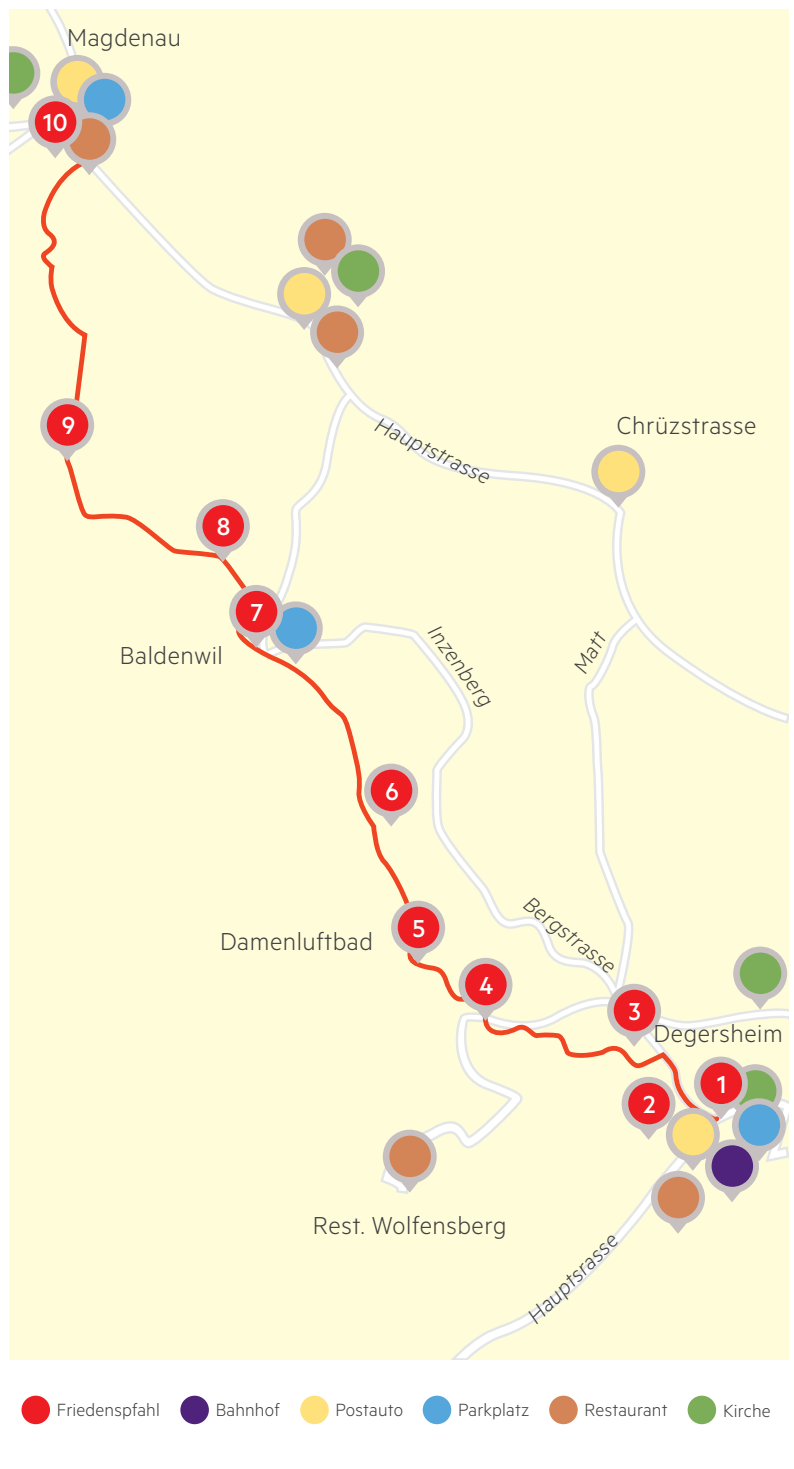
<style>
.page{position:relative;width:794px;height:1469px;background:#fff}
.page>*{position:absolute;margin:0;border:0;box-sizing:border-box;transform-origin:0 0}
.t1{font:300 27.65px "Metric";letter-spacing:.02em;color:#404040}
.t2{font:500 27.65px "Metric";color:#fff}
.t3{font:italic 300 24.15px "Metric";color:#404040}
.t4{font:300 19.95px "Metric";letter-spacing:.01em;color:#404040}
</style>
<div class="page">
<div style="left:180px;top:1395px;width:29px;height:29px;background:#4f237b;border-radius:50%"></div>
<div style="left:22px;top:1395px;width:28px;height:29px;background:#ee1d23;border-radius:50%"></div>
<div style="left:300px;top:1395px;width:29px;height:29px;background:#ffe17b;border-radius:50%"></div>
<div style="left:687px;top:1395px;width:29px;height:29px;background:#7cae5a;border-radius:50%"></div>
<div style="left:423px;top:1395px;width:28px;height:29px;background:#55a6db;border-radius:50%"></div>
<div style="left:549px;top:1395px;width:29px;height:29px;background:#d38558;border-radius:50%"></div>
<div style="left:10px;top:10px;width:778px;height:1349px;background:#fffcda"></div>
<div style="left:32px;top:157px;width:691px;height:971px;background:#fffcda"></div>
<svg style="left:458px;top:957px;width:54px;height:63px;background:#e2d8cb"></svg>
<div style="left:465px;top:963px;width:41px;height:42px;background:#ee1d23;border-radius:50%"></div>
<svg style="left:391px;top:900px;width:54px;height:63px;background:#e3d6c6"></svg>
<div style="left:398px;top:906px;width:41px;height:42px;background:#ee1d23;border-radius:50%"></div>
<svg style="left:364px;top:763px;width:54px;height:63px;background:#e3d5c4"></svg>
<div style="left:371px;top:769px;width:41px;height:42px;background:#ee1d23;border-radius:50%"></div>
<svg style="left:40px;top:398px;width:54px;height:63px;background:#e3dbcb"></svg>
<div style="left:47px;top:404px;width:41px;height:42px;background:#ee1d23;border-radius:50%"></div>
<svg style="left:383px;top:1129px;width:54px;height:63px;background:#e2ded2"></svg>
<div style="left:389px;top:1135px;width:42px;height:42px;background:#d38558;border-radius:50%"></div>
<svg style="left:621px;top:1056px;width:165px;height:177px;background:#dbc2b3"></svg>
<div style="left:657px;top:1176px;width:42px;height:42px;background:#d38558;border-radius:50%"></div>
<svg style="left:591px;top:445px;width:54px;height:63px;background:#e2ddcf"></svg>
<div style="left:598px;top:451px;width:41px;height:41px;background:#ffe17b;border-radius:50%"></div>
<svg style="left:733px;top:946px;width:54px;height:63px;background:#e2decc"></svg>
<div style="left:740px;top:952px;width:41px;height:42px;background:#7cae5a;border-radius:50%"></div>
<svg style="left:196px;top:499px;width:54px;height:63px;background:#e2d2c1"></svg>
<div style="left:202px;top:505px;width:42px;height:41px;background:#ee1d23;border-radius:50%"></div>
<svg style="left:229px;top:585px;width:94px;height:79px;background:#c8cdca"></svg>
<div style="left:236px;top:591px;width:41px;height:41px;background:#ee1d23;border-radius:50%"></div>
<svg style="left:607px;top:983px;width:54px;height:63px;background:#e2dbcf"></svg>
<div style="left:614px;top:989px;width:41px;height:42px;background:#ee1d23;border-radius:50%"></div>
<svg style="left:277px;top:213px;width:108px;height:155px;background:#ddd1b2"></svg>
<div style="left:284px;top:273px;width:41px;height:41px;background:#ffe17b;border-radius:50%"></div>
<svg style="left:10px;top:46px;width:121px;height:129px;background:#d7c3ae"></svg>
<p class="t1" style="left:67px;top:21px;width:115px">Magdenau</p>
<p class="t2" style="left:43px;top:106px;width:26px">10</p>
<p class="t2" style="left:62px;top:409px;width:15px">9</p>
<p class="t2" style="left:217px;top:511px;width:15px">8</p>
<p class="t1" style="left:120px;top:639px;width:104px">Baldenwil</p>
<p class="t2" style="left:251px;top:596px;width:14px">7</p>
<p class="t3" style="left:383px;top:410px;width:127px;rotate:26deg">Hauptstrasse</p>
<p class="t1" style="left:617px;top:409px;width:141px">Chrüzstrasse</p>
<p class="t2" style="left:385px;top:775px;width:15px">6</p>
<p class="t3" style="left:444px;top:619px;width:96px;rotate:54deg">Inzenberg</p>
<p class="t3" style="left:567px;top:664px;width:45px;rotate:-60deg">Matt</p>
<p class="t1" style="left:220px;top:925px;width:154px">Damenluftbad</p>
<p class="t2" style="left:413px;top:912px;width:14px">5</p>
<p class="t2" style="left:479px;top:969px;width:16px">4</p>
<p class="t3" style="left:535px;top:890px;width:112px;rotate:38deg">Bergstrasse</p>
<p class="t2" style="left:629px;top:995px;width:14px">3</p>
<p class="t1" style="left:653px;top:1017px;width:131px">Degersheim</p>
<p class="t2" style="left:717px;top:1068px;width:11px">1</p>
<p class="t2" style="left:643px;top:1088px;width:14px">2</p>
<p class="t1" style="left:313px;top:1209px;width:195px">Rest. Wolfensberg</p>
<p class="t3" style="left:521px;top:1309px;width:119px;rotate:-45deg">Hauptsrasse</p>
<p class="t4" style="left:57px;top:1398px;width:104px">Friedenspfahl</p>
<p class="t4" style="left:216px;top:1398px;width:65px">Bahnhof</p>
<p class="t4" style="left:336px;top:1398px;width:69px">Postauto</p>
<p class="t4" style="left:458px;top:1398px;width:73px">Parkplatz</p>
<p class="t4" style="left:584px;top:1398px;width:84px">Restaurant</p>
<p class="t4" style="left:723px;top:1399px;width:49px">Kirche</p>
</div>
